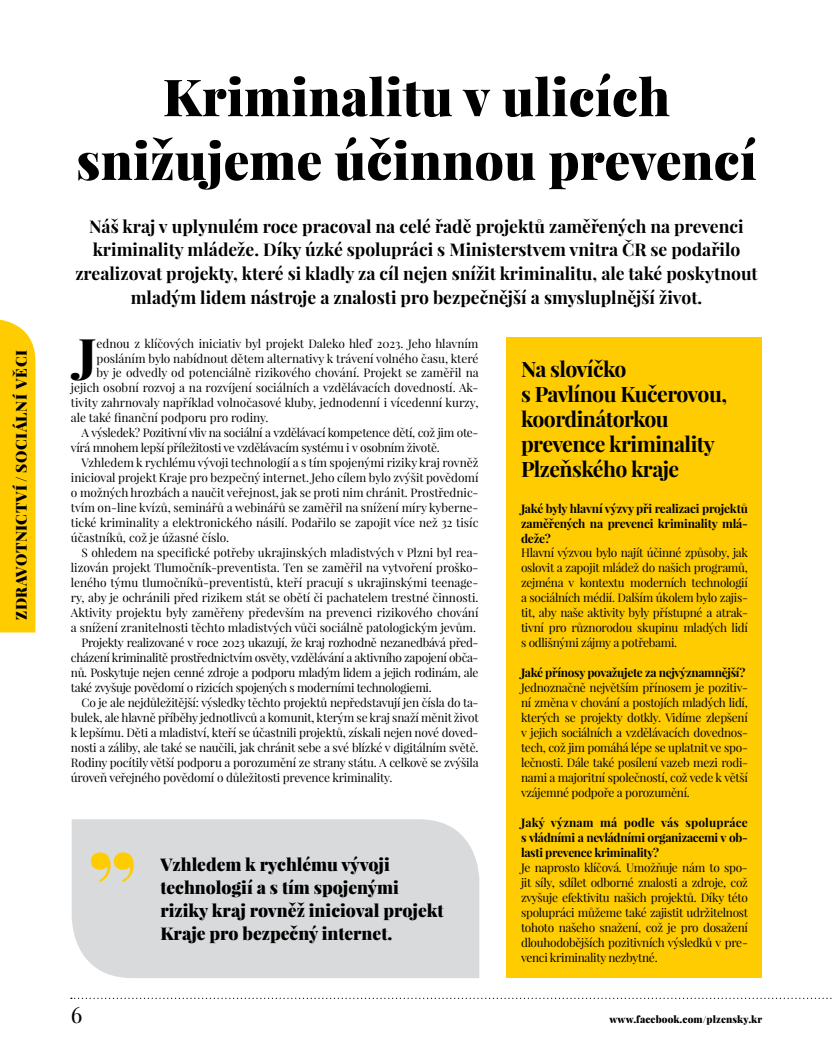
<style>
.page{position:relative;width:833px;height:1063px;background:#fff}
.page>*{position:absolute;margin:0;border:0;box-sizing:border-box;transform-origin:0 0}
.t1{font:900 100px "Playfair Display";color:#fecc00}
.t2{font:900 51.25px/63.8px "Playfair Display";letter-spacing:.005em;color:#000;text-align:center}
.t3{font:900 46.12px "Playfair Display";color:#000}
.t4{font:22.5px "Playfair Display";color:#000}
.t5{font:700 21.25px/25px "Playfair Display";letter-spacing:-.025em;color:#000}
.t6{font:700 17.5px/23.8px "Playfair Display";color:#000;text-align:center}
.t7{font:900 17.5px/23px "Playfair Display";color:#000}
.t8{font:900 15px "Playfair Display";letter-spacing:.035em;color:#000}
.t9{font:11.88px/15px "Playfair Display";letter-spacing:-.01em;color:#000;text-align:justify}
.t10{font:700 11.88px/15px "Playfair Display";letter-spacing:-.025em;color:#000;text-align:justify}
.t11{font:900 10px "Playfair Display";letter-spacing:.01em;color:#000}
</style>
<div class="page">
<div style="left:0;top:319px;width:35px;height:313px;background:#fecc00"></div>
<svg style="left:71px;top:998px;width:761px;height:1px"></svg>
<div style="left:507px;top:337px;width:255px;height:641px;background:#fecc00"></div>
<div style="left:72px;top:819px;width:407px;height:159px;background:#d9dadb"></div>
<p class="t8" style="left:12px;top:620px;width:271px;rotate:-90deg">ZDRAVOTNICTVÍ / SOCIÁLNÍ VĚCI</p>
<h2 class="t2" style="left:76px;top:65px;width:682px">Kriminalitu v ulicích snižujeme účinnou prevencí</h2>
<p class="t6" style="left:75px;top:214px;width:684px">Náš kraj v uplynulém roce pracoval na celé řadě projektů zaměřených na prevenci kriminality mládeže. Díky úzké spolupráci s Ministerstvem vnitra ČR se podařilo zrealizovat projekty, které si kladly za cíl nejen snížit kriminalitu, ale také poskytnout mladým lidem nástroje a znalosti pro bezpečnější a smysluplnější život.</p>
<h3 class="t3" style="left:78px;top:325px;width:20px">J</h3>
<p class="t9" style="left:96px;top:335px;width:383px">ednou z klíčových iniciativ byl projekt Daleko hleď 2023. Jeho hlavním</p>
<p class="t9" style="left:96px;top:350px;width:383px">posláním bylo nabídnout dětem alternativy k trávení volného času, které</p>
<p class="t9" style="left:96px;top:365px;width:384px">by je odvedly od potenciálně rizikového chování. Projekt se zaměřil na</p>
<p class="t9" style="left:71px;top:380px;width:409px">jejich osobní rozvoj a na rozvíjení sociálních a vzdělávacích dovedností. Ak-</p>
<p class="t9" style="left:71px;top:395px;width:409px">tivity zahrnovaly například volnočasové kluby, jednodenní i vícedenní kurzy,</p>
<p class="t9" style="left:71px;top:410px;width:199px">ale také finanční podporu pro rodiny.</p>
<p class="t9" style="left:81px;top:425px;width:398px">A výsledek? Pozitivní vliv na sociální a vzdělávací kompetence dětí, což jim ote-</p>
<p class="t9" style="left:71px;top:440px;width:370px">vírá mnohem lepší příležitosti ve vzdělávacím systému i v osobním životě.</p>
<p class="t9" style="left:81px;top:455px;width:398px">Vzhledem k rychlému vývoji technologií a s tím spojenými riziky kraj rovněž</p>
<p class="t9" style="left:71px;top:470px;width:409px">inicioval projekt Kraje pro bezpečný internet. Jeho cílem bylo zvýšit povědomí</p>
<p class="t9" style="left:71px;top:485px;width:409px">o možných hrozbách a naučit veřejnost, jak se proti nim chránit. Prostřednic-</p>
<p class="t9" style="left:71px;top:500px;width:409px">tvím on-line kvízů, seminářů a webinářů se zaměřil na snížení míry kyberne-</p>
<p class="t9" style="left:71px;top:515px;width:409px">tické kriminality a elektronického násilí. Podařilo se zapojit více než 32 tisíc</p>
<p class="t9" style="left:71px;top:530px;width:160px">účastníků, což je úžasné číslo.</p>
<p class="t9" style="left:81px;top:545px;width:398px">S ohledem na specifické potřeby ukrajinských mladistvých v Plzni byl rea-</p>
<p class="t9" style="left:71px;top:560px;width:409px">lizován projekt Tlumočník-preventista. Ten se zaměřil na vytvoření proško-</p>
<p class="t9" style="left:71px;top:575px;width:409px">leného týmu tlumočníků-preventistů, kteří pracují s ukrajinskými teenage-</p>
<p class="t9" style="left:71px;top:590px;width:409px">ry, aby je ochránili před rizikem stát se obětí či pachatelem trestné činnosti.</p>
<p class="t9" style="left:71px;top:605px;width:409px">Aktivity projektu byly zaměřeny především na prevenci rizikového chování</p>
<p class="t9" style="left:71px;top:620px;width:407px">a snížení zranitelnosti těchto mladistvých vůči sociálně patologickým jevům.</p>
<p class="t9" style="left:81px;top:635px;width:398px">Projekty realizované v roce 2023 ukazují, že kraj rozhodně nezanedbává před-</p>
<p class="t9" style="left:71px;top:650px;width:409px">cházení kriminalitě prostřednictvím osvěty, vzdělávání a aktivního zapojení obča-</p>
<p class="t9" style="left:71px;top:665px;width:409px">nů. Poskytuje nejen cenné zdroje a podporu mladým lidem a jejich rodinám, ale</p>
<p class="t9" style="left:71px;top:680px;width:362px">také zvyšuje povědomí o rizicích spojených s moderními technologiemi.</p>
<p class="t9" style="left:81px;top:695px;width:398px">Co je ale nejdůležitější: výsledky těchto projektů nepředstavují jen čísla do ta-</p>
<p class="t9" style="left:71px;top:710px;width:409px">bulek, ale hlavně příběhy jednotlivců a komunit, kterým se kraj snaží měnit život</p>
<p class="t9" style="left:71px;top:725px;width:409px">k lepšímu. Děti a mladiství, kteří se účastnili projektů, získali nejen nové doved-</p>
<p class="t9" style="left:71px;top:740px;width:409px">nosti a záliby, ale také se naučili, jak chránit sebe a své blízké v digitálním světě.</p>
<p class="t9" style="left:71px;top:755px;width:409px">Rodiny pocítily větší podporu a porozumění ze strany státu. A celkově se zvýšila</p>
<p class="t9" style="left:71px;top:770px;width:323px">úroveň veřejného povědomí o důležitosti prevence kriminality.</p>
<h1 class="t1" style="left:87px;top:766px;width:52px">„</h1>
<h3 class="t7" style="left:160px;top:853px;width:285px">Vzhledem k rychlému vývoji technologií a s tím spojenými riziky kraj rovněž inicioval projekt<br>Kraje pro bezpečný internet.</h3>
<h3 class="t5" style="left:521px;top:356px;width:208px">Na slovíčko<br>s Pavlínou Kučerovou, koordinátorkou prevence kriminality<br>Plzeňského kraje</h3>
<p class="t10" style="left:521px;top:500px;width:228px">Jaké byly hlavní výzvy při realizaci projektů zaměřených na prevenci kriminality mlá&shy;deže?</p>
<p class="t9" style="left:521px;top:545px;width:228px">Hlavní výzvou bylo najít účinné způsoby, jak oslovit a zapojit mládež do našich programů, zejména v kontextu moderních technologií a sociálních médií. Dalším úkolem bylo zajis&shy;tit, aby naše aktivity byly přístupné a atrak&shy;tivní pro různorodou skupinu mladých lidí s odlišnými zájmy a potřebami.</p>
<p class="t10" style="left:521px;top:665px;width:226px">Jaké přínosy považujete za nejvýznamnější?</p>
<p class="t9" style="left:521px;top:680px;width:228px">Jednoznačně největším přínosem je pozitiv&shy;ní změna v chování a postojích mladých lidí, kterých se projekty dotkly. Vidíme zlepšení v jejich sociálních a vzdělávacích dovednos&shy;tech, což jim pomáhá lépe se uplatnit ve spo&shy;lečnosti. Dále také posílení vazeb mezi rodi&shy;nami a majoritní společností, což vede k větší vzájemné podpoře a porozumění.</p>
<p class="t10" style="left:521px;top:815px;width:228px">Jaký význam má podle vás spolupráce s vládními a nevládními organizacemi v ob&shy;lasti prevence kriminality?</p>
<p class="t9" style="left:521px;top:860px;width:228px">Je naprosto klíčová. Umožňuje nám to spo&shy;jit síly, sdílet odborné znalosti a zdroje, což zvyšuje efektivitu našich projektů. Díky této spolupráci můžeme také zajistit udržitelnost tohoto našeho snažení, což je pro dosažení dlouhodobějších pozitivních výsledků v pre&shy;venci kriminality nezbytné.</p>
<h3 class="t4" style="left:71px;top:1000px;width:13px">6</h3>
<p class="t11" style="left:609px;top:1012px;width:154px">www.facebook.com/plzensky.kr</p>
</div>
